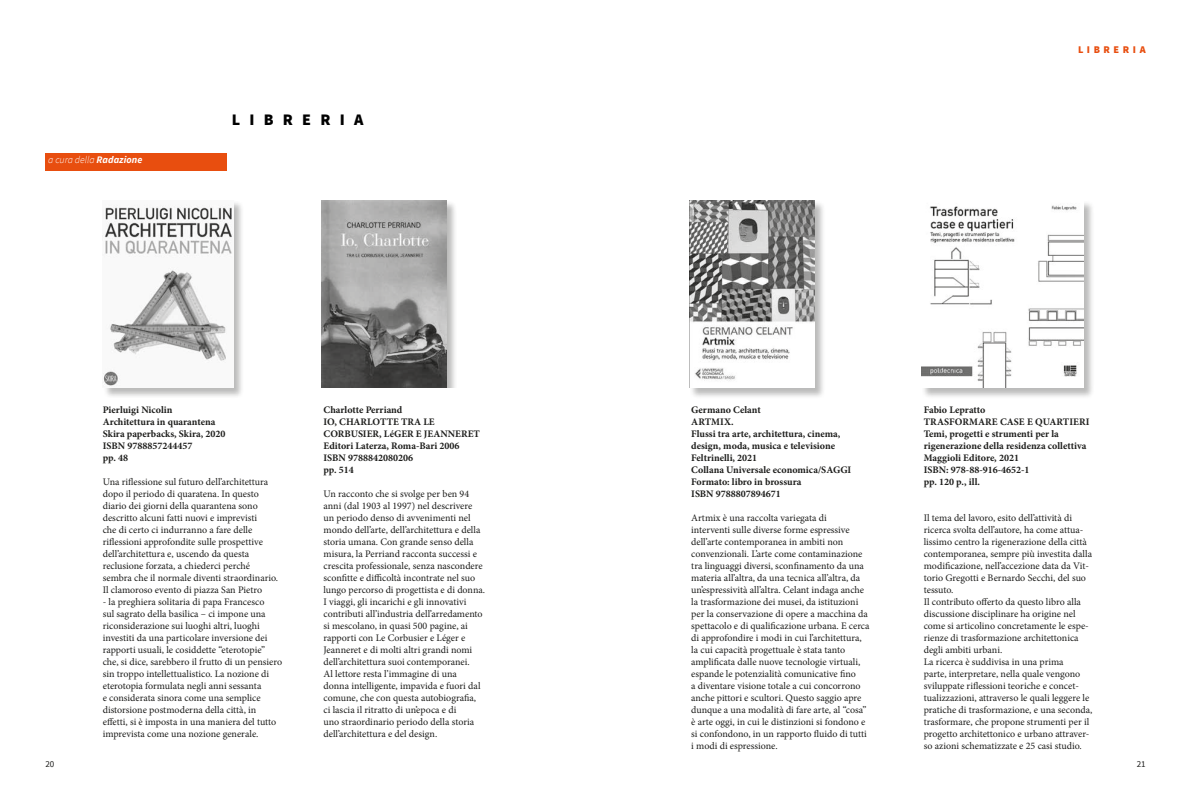
<style>
.page{position:relative;width:1191px;height:794px;background:#fff}
.page>*{position:absolute;margin:0;border:0;box-sizing:border-box;transform-origin:0 0}
.t1{font:900 16px "Source Sans Pro";letter-spacing:.58em;color:#000}
.t2{font:900 10.2px "Source Sans Pro";letter-spacing:.35em;color:#e84e0f}
.t3{font:10px/12px "Minion Pro";color:#1d1d1b}
.t4{font:700 10px/12px "Minion Pro";color:#1d1d1b}
.t5{font:italic 300 10px "Source Sans Pro";letter-spacing:-.005em;color:#fff}
.t6{font:9px "Source Sans Pro";color:#1d1d1b}
.s1{font-weight:700}
</style>
<div class="page">
<div style="left:103px;top:200px;width:141px;height:199px;background:#1d1d1b;opacity:.3"></div>
<img style="left:103px;top:200px;width:130px;height:188px">
<div style="left:321px;top:200px;width:135px;height:188px;background:#1d1d1b;opacity:.3"></div>
<img style="left:321px;top:200px;width:125px;height:188px">
<div style="left:689px;top:200px;width:136px;height:199px;background:#1d1d1b;opacity:.3"></div>
<img style="left:689px;top:200px;width:125px;height:188px">
<div style="left:921px;top:200px;width:174px;height:199px;background:#1d1d1b;opacity:.3"></div>
<img style="left:921px;top:200px;width:162px;height:188px">
<div style="left:45px;top:153px;width:182px;height:17px;background:#e84e0f"></div>
<p class="t5" style="left:48px;top:154px;width:96px">a cura della <span class="s1">Radazione</span></p>
<p class="t1" style="left:232px;top:110px;width:133px">LIBRERIA</p>
<p class="t4" style="left:103px;top:404px;width:71px">Pierluigi Nicolin</p>
<p class="t4" style="left:103px;top:416px;width:114px">Architettura in quarantena</p>
<p class="t4" style="left:103px;top:428px;width:124px">Skira paperbacks, Skira, 2020</p>
<p class="t4" style="left:103px;top:440px;width:91px">ISBN 9788857244457</p>
<p class="t4" style="left:103px;top:452px;width:27px">pp. 48</p>
<p class="t3" style="left:103px;top:475px;width:177px">Una riflessione sul futuro dell’architettura dopo il periodo di quaratena. In questo diario dei giorni della quarantena sono descritto alcuni fatti nuovi e imprevisti<br>che di certo ci indurranno a fare delle riflessioni approfondite sulle prospettive dell’architettura e, uscendo da questa reclusione forzata, a chiederci perché sembra che il normale diventi straordinario.<br>Il clamoroso evento di piazza San Pietro</p>
<p class="t3" style="left:103px;top:595px;width:181px">- la preghiera solitaria di papa Francesco<br>sul sagrato della basilica – ci impone una riconsiderazione sui luoghi altri, luoghi investiti da una particolare inversione dei rapporti usuali, le cosiddette “eterotopie” che, si dice, sarebbero il frutto di un pensiero sin troppo intellettualistico. La nozione di eterotopia formulata negli anni sessanta<br>e considerata sinora come una semplice distorsione postmoderna della città, in effetti, si è imposta in una maniera del tutto imprevista come una nozione generale.</p>
<p class="t4" style="left:323px;top:404px;width:80px">Charlotte Perriand</p>
<p class="t4" style="left:323px;top:416px;width:158px">IO, CHARLOTTE TRA LE<br>CORBUSIER, LéGER E JEANNERET</p>
<p class="t4" style="left:323px;top:440px;width:138px">Editori Laterza, Roma-Bari 2006</p>
<p class="t4" style="left:323px;top:452px;width:91px">ISBN 9788842080206</p>
<p class="t4" style="left:323px;top:464px;width:32px">pp. 514</p>
<p class="t3" style="left:323px;top:487px;width:163px">Un racconto che si svolge per ben 94 anni (dal 1903 al 1997) nel descrivere un periodo denso di avvenimenti nel mondo dell’arte, dell’architettura e della storia umana. Con grande senso della misura, la Perriand racconta successi e crescita professionale, senza nascondere sconfitte e difficoltà incontrate nel suo lungo percorso di progettista e di donna.</p>
<p class="t3" style="left:323px;top:595px;width:161px">I viaggi, gli incarichi e gli innovativi contributi all’industria dell’arredamento si mescolano, in quasi 500 pagine, ai rapporti con Le Corbusier e Léger e Jeanneret e di molti altri grandi nomi dell’architettura suoi contemporanei.<br>Al lettore resta l’immagine di una donna intelligente, impavida e fuori dal comune, che con questa autobiografia, ci lascia il ritratto di un’epoca e di<br>uno straordinario periodo della storia dell’architettura e del design.</p>
<p class="t2" style="left:1078px;top:43px;width:69px">LIBRERIA</p>
<p class="t4" style="left:691px;top:404px;width:71px">Germano Celant</p>
<p class="t4" style="left:691px;top:416px;width:44px">ARTMIX.</p>
<p class="t4" style="left:691px;top:428px;width:151px">Flussi tra arte, architettura, cinema, design, moda, musica e televisione</p>
<p class="t4" style="left:691px;top:452px;width:68px">Feltrinelli, 2021</p>
<p class="t4" style="left:691px;top:464px;width:162px">Collana Universale economica/SAGGI</p>
<p class="t4" style="left:691px;top:476px;width:112px">Formato: libro in brossura</p>
<p class="t4" style="left:691px;top:488px;width:91px">ISBN 9788807894671</p>
<p class="t3" style="left:691px;top:511px;width:180px">Artmix è una raccolta variegata di<br>interventi sulle diverse forme espressive dell’arte contemporanea in ambiti non convenzionali. L’arte come contaminazione tra linguaggi diversi, sconfinamento da una materia all’altra, da una tecnica all’altra, da un’espressività all’altra. Celant indaga anche la trasformazione dei musei, da istituzioni per la conservazione di opere a macchina da spettacolo e di qualificazione urbana. E cerca di approfondire i modi in cui l’architettura, la cui capacità progettuale è stata tanto amplificata dalle nuove tecnologie virtuali, espande le potenzialità comunicative fino<br>a diventare visione totale a cui concorrono anche pittori e scultori. Questo saggio apre dunque a una modalità di fare arte, al “cosa” è arte oggi, in cui le distinzioni si fondono e si confondono, in un rapporto fluido di tutti i modi di espressione.</p>
<p class="t4" style="left:923px;top:404px;width:63px">Fabio Lepratto</p>
<p class="t4" style="left:923px;top:416px;width:167px">TRASFORMARE CASE E QUARTIERI</p>
<p class="t4" style="left:923px;top:428px;width:164px">Temi, progetti e strumenti per la rigenerazione della residenza collettiva</p>
<p class="t4" style="left:923px;top:452px;width:97px">Maggioli Editore, 2021</p>
<p class="t4" style="left:923px;top:464px;width:107px">ISBN: 978-88-916-4652-1</p>
<p class="t4" style="left:923px;top:476px;width:58px">pp. 120 p., ill.</p>
<p class="t3" style="left:923px;top:511px;width:170px">Il tema del lavoro, esito dell’attività di ricerca svolta dell’autore, ha come attua&shy;lissimo centro la rigenerazione della città contemporanea, sempre più investita dalla modificazione, nell’accezione data da Vit&shy;torio Gregotti e Bernardo Secchi, del suo tessuto.</p>
<p class="t3" style="left:923px;top:595px;width:167px">Il contributo offerto da questo libro alla discussione disciplinare ha origine nel come si articolino concretamente le espe&shy;rienze di trasformazione architettonica degli ambiti urbani.</p>
<p class="t3" style="left:923px;top:655px;width:170px">La ricerca è suddivisa in una prima<br>parte, interpretare, nella quale vengono sviluppate riflessioni teoriche e concet&shy;tualizzazioni, attraverso le quali leggere le pratiche di trasformazione, e una seconda, trasformare, che propone strumenti per il progetto architettonico e urbano attraver&shy;so azioni schematizzate e 25 casi studio.</p>
<p class="t6" style="left:45px;top:758px;width:10px">20</p>
<p class="t6" style="left:1136px;top:758px;width:10px">21</p>
</div>
